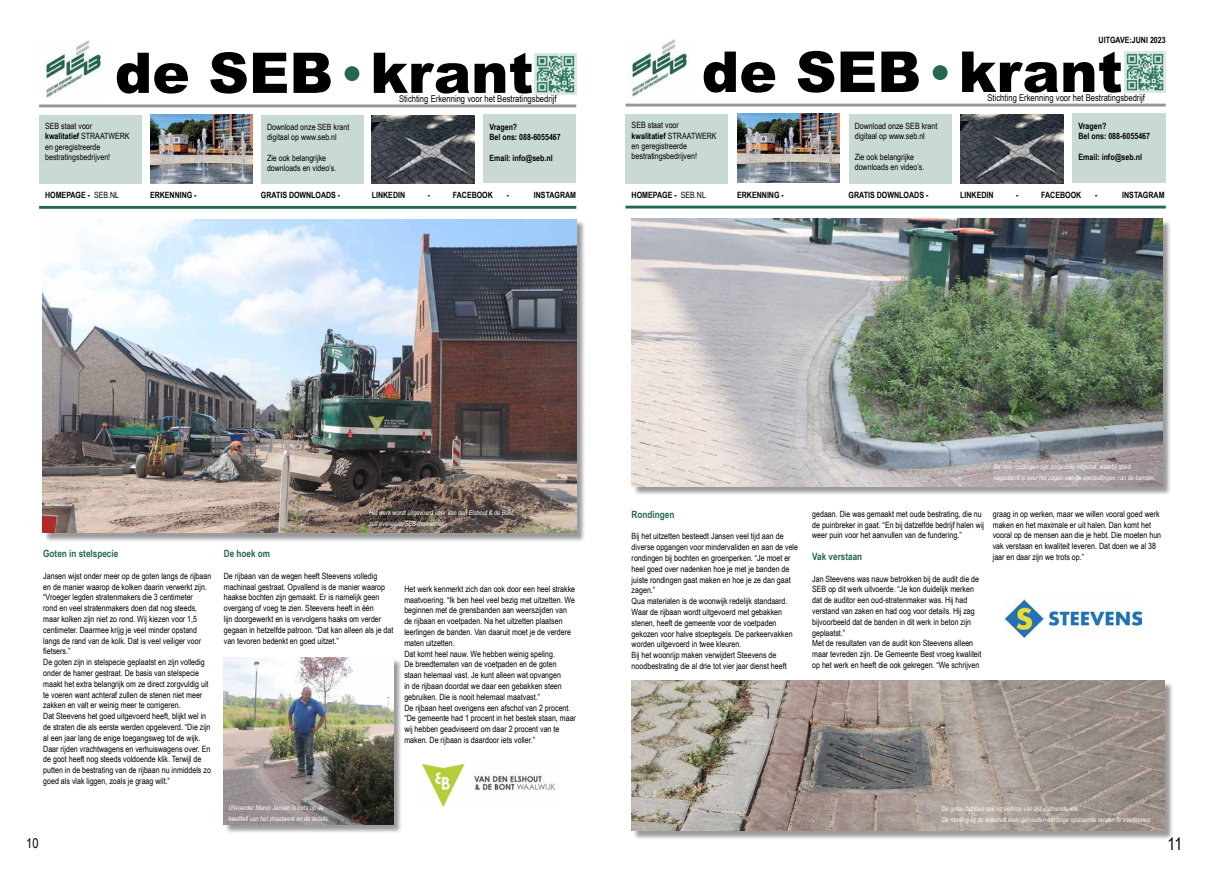
<style>
.page{position:relative;width:1208px;height:885px;background:#fff}
.page>*{position:absolute;margin:0;border:0;box-sizing:border-box;transform-origin:0 0}
.t1{font:900 56.4px "Arial";color:#000}
.t2{font:900 56.1px "Arial";color:#000}
.t3{font:17.25px "Arial Narrow";color:#000}
.t4{font:13.5px "Arial Narrow";color:#000}
.t5{font:700 9.98px "Arial Narrow";color:#25684d}
.t6{font:9.38px "Arial Narrow";color:#000}
.t7{font:8.62px/10.8px "Arial Narrow";color:#000}
.t8{font:700 8.62px/10.3px "Arial Narrow";color:#000}
.t9{font:italic 6.75px/10.8px "Arial Narrow";color:#fff}
.s1{font-weight:700}
.s2{font-weight:400}
</style>
<div class="page">
<img style="left:43px;top:41px;width:58px;height:57px">
<div style="left:344px;top:66px;width:15px;height:15px;background:#25684d;border-radius:50%"></div>
<hr style="left:39px;top:206px;width:537px;height:3px;background:#25684d">
<hr style="left:39px;top:104px;width:537px;height:3px;background:#939598">
<div style="left:39px;top:115px;width:102px;height:69px;background:#c9d9d3"></div>
<div style="left:261px;top:115px;width:102px;height:69px;background:#c9d9d3"></div>
<div style="left:483px;top:115px;width:93px;height:68px;background:#c9d9d3"></div>
<img style="left:150px;top:115px;width:102px;height:68px">
<img style="left:372px;top:115px;width:102px;height:69px">
<img style="left:629px;top:40px;width:58px;height:57px">
<div style="left:932px;top:65px;width:15px;height:15px;background:#25684d;border-radius:50%"></div>
<hr style="left:625px;top:206px;width:540px;height:2px;background:#25684d">
<hr style="left:625px;top:104px;width:540px;height:2px;background:#939598">
<div style="left:625px;top:114px;width:103px;height:69px;background:#c9d9d3"></div>
<div style="left:848px;top:114px;width:103px;height:69px;background:#c9d9d3"></div>
<div style="left:1072px;top:114px;width:93px;height:69px;background:#c9d9d3"></div>
<img style="left:737px;top:114px;width:103px;height:69px">
<img style="left:960px;top:114px;width:103px;height:69px">
<img style="left:535px;top:53px;width:41px;height:42px">
<img style="left:1124px;top:51px;width:41px;height:42px">
<div style="left:633px;top:219px;width:539px;height:277px;background:#000;opacity:.4"></div>
<img style="left:631px;top:218px;width:531px;height:268px">
<div style="left:633px;top:681px;width:541px;height:159px;background:#000;opacity:.4"></div>
<img style="left:631px;top:680px;width:533px;height:150px">
<div style="left:225px;top:658px;width:178px;height:175px;background:#000;opacity:.4"></div>
<img style="left:224px;top:657px;width:169px;height:167px">
<div style="left:44px;top:220px;width:541px;height:322px;background:#000;opacity:.4"></div>
<img style="left:43px;top:219px;width:533px;height:314px">
<img style="left:423px;top:764px;width:133px;height:42px">
<img style="left:1006px;top:598px;width:135px;height:40px">
<p class="t8" style="left:1098px;top:35px;width:69px">UITGAVE:JUNI 2023</p>
<h2 class="t2" style="left:115px;top:32px;width:420px">de SEB krant</h2>
<p class="t7" style="left:45px;top:120px;width:86px;line-height:10.3px">SEB staat voor<br><span class="s1">kwalitatief</span> STRAATWERK en geregistreerde bestratingsbedrijven!</p>
<p class="t7" style="left:267px;top:121px;width:84px;line-height:10.3px">Download onze SEB krant digitaal op www.seb.nl</p>
<p class="t6" style="left:399px;top:91px;width:159px">Stichting Erkenning voor het Bestratingsbedrijf</p>
<p class="t8" style="left:489px;top:121px;width:73px">Vragen?<br>Bel ons: 088-6055467</p>
<p class="t8" style="left:489px;top:152px;width:65px">Email: info@seb.nl</p>
<p class="t7" style="left:267px;top:152px;width:71px;line-height:10.3px">Zie ook belangrijke downloads en video’s.</p>
<h1 class="t1" style="left:701px;top:31px;width:422px">de SEB krant</h1>
<p class="t7" style="left:631px;top:120px;width:86px;line-height:10.4px">SEB staat voor<br><span class="s1">kwalitatief</span> STRAATWERK en geregistreerde bestratingsbedrijven!</p>
<p class="t7" style="left:854px;top:120px;width:84px;line-height:10.4px">Download onze SEB krant digitaal op www.seb.nl</p>
<p class="t6" style="left:987px;top:90px;width:159px">Stichting Erkenning voor het Bestratingsbedrijf</p>
<p class="t8" style="left:1078px;top:120px;width:73px">Vragen?<br>Bel ons: 088-6055467</p>
<p class="t8" style="left:1078px;top:151px;width:65px">Email: info@seb.nl</p>
<p class="t7" style="left:854px;top:151px;width:71px;line-height:10.4px">Zie ook belangrijke downloads en video’s.</p>
<p class="t8" style="left:45px;top:189px;width:75px">HOMEPAGE - <span class="s2">SEB.NL</span></p>
<p class="t8" style="left:150px;top:189px;width:48px">ERKENNING -</p>
<p class="t8" style="left:261px;top:189px;width:81px">GRATIS DOWNLOADS -</p>
<p class="t8" style="left:372px;top:189px;width:35px">LINKEDIN</p>
<p class="t8" style="left:428px;top:189px;width:4px">-</p>
<p class="t8" style="left:453px;top:189px;width:41px">FACEBOOK</p>
<p class="t8" style="left:507px;top:189px;width:4px">-</p>
<p class="t8" style="left:534px;top:189px;width:44px">INSTAGRAM</p>
<p class="t8" style="left:631px;top:189px;width:76px">HOMEPAGE - <span class="s2">SEB.NL</span></p>
<p class="t8" style="left:737px;top:189px;width:48px">ERKENNING -</p>
<p class="t8" style="left:848px;top:189px;width:81px">GRATIS DOWNLOADS -</p>
<p class="t8" style="left:960px;top:189px;width:35px">LINKEDIN</p>
<p class="t8" style="left:1016px;top:189px;width:4px">-</p>
<p class="t8" style="left:1041px;top:189px;width:42px">FACEBOOK</p>
<p class="t8" style="left:1095px;top:189px;width:4px">-</p>
<p class="t8" style="left:1122px;top:189px;width:44px">INSTAGRAM</p>
<p class="t5" style="left:43px;top:546px;width:77px">Goten in stelspecie</p>
<p class="t7" style="left:43px;top:570px;width:170px">Jansen wijst onder meer op de goten langs de rijbaan en de manier waarop de kolken daarin verwerkt zijn. “Vroeger legden stratenmakers die 3 centimeter<br>rond en veel stratenmakers doen dat nog steeds, maar kolken zijn niet zo rond. Wij kiezen voor 1,5 centimeter. Daarmee krijg je veel minder opstand langs de rand van de kolk. Dat is veel veiliger voor fietsers.”<br>De goten zijn in stelspecie geplaatst en zijn volledig onder de hamer gestraat. De basis van stelspecie maakt het extra belangrijk om ze direct zorgvuldig uit te voeren want achteraf zullen de stenen niet meer zakken en valt er weinig meer te corrigeren.<br>Dat Steevens het goed uitgevoerd heeft, blijkt wel in de straten die als eerste werden opgeleverd. “Die zijn al een jaar lang de enige toegangsweg tot de wijk.<br>Daar rijden vrachtwagens en verhuiswagens over. En de goot heeft nog steeds voldoende klik. Terwijl de putten in de bestrating van de rijbaan nu inmiddels zo goed als vlak liggen, zoals je graag wilt.”</p>
<h3 class="t4" style="left:26px;top:833px;width:14px">10</h3>
<p class="t9" style="left:369px;top:507px;width:147px">Het werk wordt uitgevoerd voor Van den Elshout &amp; de Bont, zelf eveneens SEB-deelnemer.</p>
<p class="t5" style="left:224px;top:546px;width:48px">De hoek om</p>
<p class="t7" style="left:224px;top:570px;width:171px">De rijbaan van de wegen heeft Steevens volledig machinaal gestraat. Opvallend is de manier waarop haakse bochten zijn gemaakt. Er is namelijk geen overgang of voeg te zien. Steevens heeft in één<br>lijn doorgewerkt en is vervolgens haaks om verder gegaan in hetzelfde patroon. “Dat kan alleen als je dat van tevoren bedenkt en goed uitzet.”</p>
<p class="t7" style="left:404px;top:583px;width:173px">Het werk kenmerkt zich dan ook door een heel strakke maatvoering. “Ik ben heel veel bezig met uitzetten. We beginnen met de grensbanden aan weerszijden van de rijbaan en voetpaden. Na het uitzetten plaatsen leerlingen de banden. Van daaruit moet je de verdere maten uitzetten.<br>Dat komt heel nauw. We hebben weinig speling.<br>De breedtematen van de voetpaden en de goten staan helemaal vast. Je kunt alleen wat opvangen<br>in de rijbaan doordat we daar een gebakken steen gebruiken. Die is nooit helemaal maatvast.”<br>De rijbaan heet overigens een afschot van 2 procent. “De gemeente had 1 procent in het bestek staan, maar wij hebben geadviseerd om daar 2 procent van te maken. De rijbaan is daardoor iets voller.”</p>
<p class="t9" style="left:228px;top:801px;width:102px">Uitvoerder Marco Jansen is trots op de kwaliteit van het straatwerk en de details.</p>
<p class="t5" style="left:631px;top:506px;width:44px">Rondingen</p>
<p class="t7" style="left:631px;top:530px;width:168px">Bij het uitzetten besteedt Jansen veel tijd aan de diverse opgangen voor mindervaliden en aan de vele rondingen bij bochten en groenperken. “Je moet er heel goed over nadenken hoe je met je banden de juiste rondingen gaat maken en hoe je ze dan gaat zagen.”<br>Qua materialen is de woonwijk redelijk standaard.<br>Waar de rijbaan wordt uitgevoerd met gebakken stenen, heeft de gemeente voor de voetpaden gekozen voor halve stoeptegels. De parkeervakken worden uitgevoerd in twee kleuren.<br>Bij het woonrijp maken verwijdert Steevens de noodbestrating die al drie tot vier jaar dienst heeft</p>
<p class="t9" style="left:993px;top:461px;width:163px">De vele rondingen zijn zorgvuldig uitgezet, waarbij goed nagedacht is over het zagen van de aansluitingen van de banden.</p>
<p class="t7" style="left:812px;top:508px;width:173px">gedaan. Die was gemaakt met oude bestrating, die nu de puinbreker in gaat. “En bij datzelfde bedrijf halen wij weer puin voor het aanvullen van de fundering.”</p>
<p class="t5" style="left:812px;top:549px;width:52px">Vak verstaan</p>
<p class="t7" style="left:812px;top:572px;width:171px">Jan Steevens was nauw betrokken bij de audit die de SEB op dit werk uitvoerde. “Je kon duidelijk merken dat de auditor een oud-stratenmaker was. Hij had verstand van zaken en had oog voor details. Hij zag bijvoorbeeld dat de banden in dit werk in beton zijn geplaatst.”<br>Met de resultaten van de audit kon Steevens alleen maar tevreden zijn. De Gemeente Best vroeg kwaliteit op het werk en heeft die ook gekregen. “We schrijven</p>
<p class="t7" style="left:992px;top:508px;width:170px">graag in op werken, maar we willen vooral goed werk maken en het maximale er uit halen. Dan komt het vooral op de mensen aan die je hebt. Die moeten hun vak verstaan en kwaliteit leveren. Dat doen we al 38 jaar en daar zijn we trots op.”</p>
<p class="t9" style="left:941px;top:803px;width:211px">De goten hebben ook na verloop van tijd voldoende klik.<br>De ronding bij de kolken is klein gehouden om hoge opstaande randen te voorkomen.</p>
<h3 class="t3" style="left:1167px;top:831px;width:16px">11</h3>
</div>
